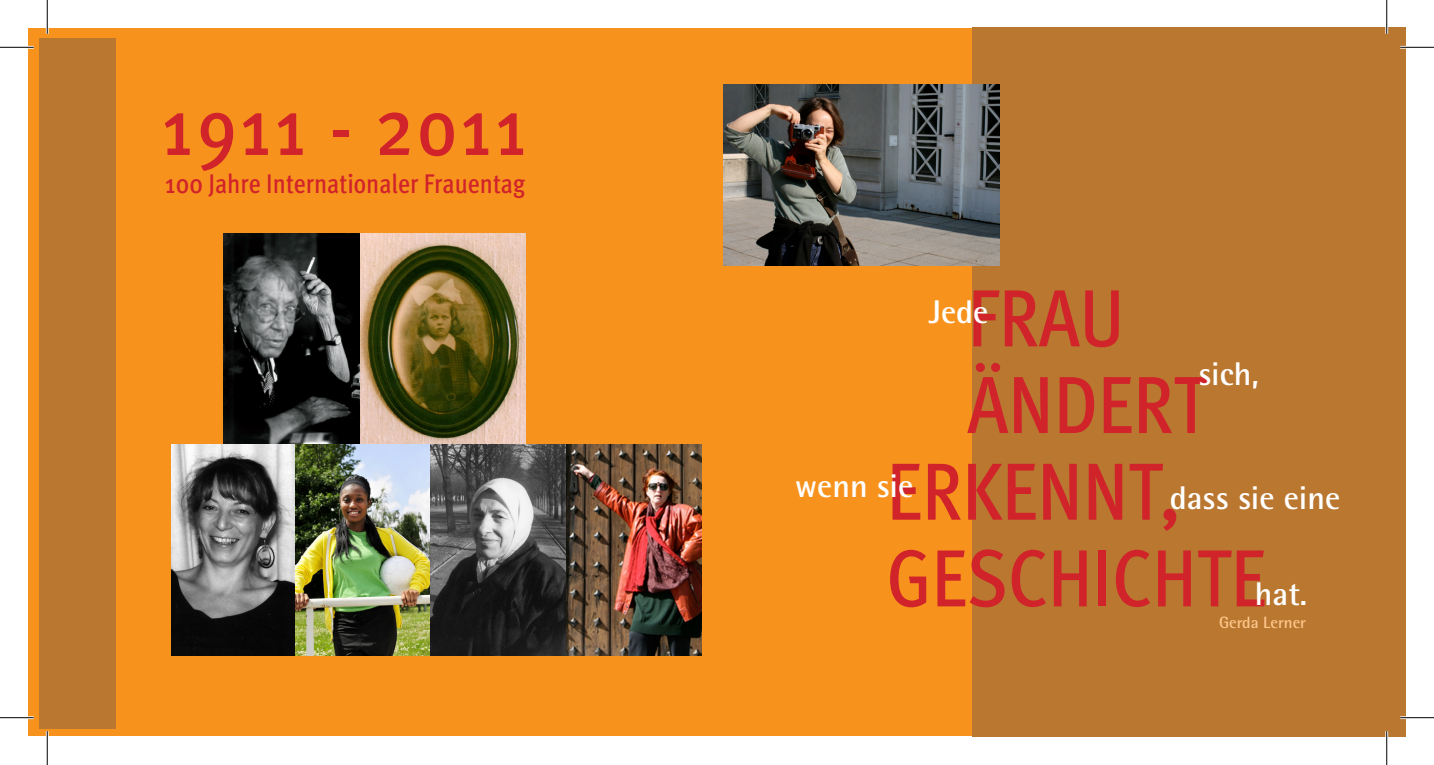
<style>
.page{position:relative;width:1434px;height:765px;background:#fff}
.page>*{position:absolute;margin:0;border:0;box-sizing:border-box;transform-origin:0 0}
.t1{font:500 81px "Meta Cond";color:#d1232a}
.t2{font:500 81px "Meta Cond";letter-spacing:.04em;color:#d1232a}
.t3{font:700 32.85px "AT Rotis Semi Sans";color:#fff}
.t4{font:500 27px "Meta Cond";color:#d1232a}
.t5{font:700 16.43px "AT Rotis Semi Sans";color:#fdc689}
</style>
<div class="page">
<div style="left:28px;top:28px;width:983px;height:706px;background:#f7931d"></div>
<div style="left:972px;top:27px;width:434px;height:709px;background:#b97730"></div>
<img style="left:723px;top:84px;width:276px;height:182px">
<img style="left:224px;top:233px;width:301px;height:211px">
<img style="left:172px;top:444px;width:530px;height:211px">
<div style="left:40px;top:38px;width:76px;height:690px;background:#b97730"></div>
<hr style="left:0;top:46px;width:34px;height:3px;background:#fff">
<hr style="left:1400px;top:46px;width:34px;height:3px;background:#fff">
<hr style="left:0;top:716px;width:34px;height:2px;background:#fff">
<hr style="left:1400px;top:716px;width:34px;height:2px;background:#fff">
<hr style="left:46px;top:0;width:3px;height:34px;background:#fff">
<hr style="left:46px;top:730px;width:3px;height:34px;background:#fff">
<hr style="left:1385px;top:0;width:3px;height:34px;background:#fff">
<hr style="left:1385px;top:730px;width:3px;height:34px;background:#fff">
<hr style="left:0;top:47px;width:34px;height:1px;background:#000">
<hr style="left:1400px;top:47px;width:34px;height:1px;background:#000">
<hr style="left:0;top:717px;width:34px;height:1px;background:#000">
<hr style="left:1400px;top:717px;width:34px;height:1px;background:#000">
<hr style="left:47px;top:0;width:1px;height:34px;background:#000">
<hr style="left:47px;top:730px;width:1px;height:34px;background:#000">
<hr style="left:1386px;top:0;width:1px;height:34px;background:#000">
<hr style="left:1386px;top:730px;width:1px;height:34px;background:#000">
<h1 class="t2" style="left:162px;top:80px;width:366px">1911 - 2011</h1>
<p class="t4" style="left:165px;top:167px;width:361px">100 Jahre Internationaler Frauentag</p>
<h1 class="t1" style="left:967px;top:271px;width:158px">FRAU</h1>
<h1 class="t1" style="left:967px;top:358px;width:241px">ÄNDERT</h1>
<h1 class="t1" style="left:886px;top:444px;width:296px">ERKENNT,</h1>
<h1 class="t1" style="left:886px;top:531px;width:381px">GESCHICHTE</h1>
<p class="t3" style="left:929px;top:291px;width:61px">Jede</p>
<p class="t3" style="left:1198px;top:353px;width:62px">sich,</p>
<p class="t3" style="left:795px;top:465px;width:120px">wenn sie</p>
<p class="t3" style="left:1170px;top:477px;width:172px">dass sie eine</p>
<p class="t3" style="left:1255px;top:573px;width:54px">hat.</p>
<p class="t5" style="left:1219px;top:612px;width:88px">Gerda Lerner</p>
</div>
